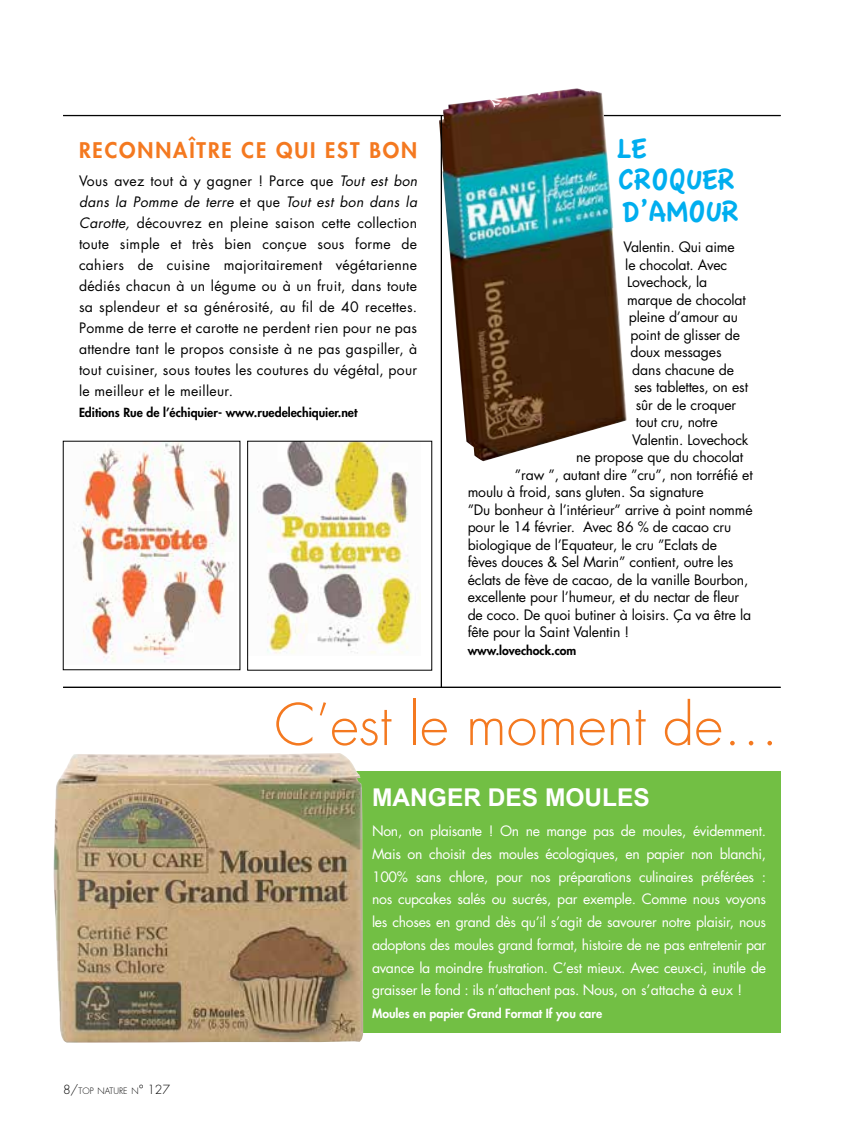
<style>
.page{position:relative;width:844px;height:1141px;background:#fff}
.page>*{position:absolute;margin:0;border:0;box-sizing:border-box;transform-origin:0 0}
.t1{font:300 56px "Futura";color:#f47920}
.t2{font:31.5px/31.5px "Apple Casual";color:#00aeef}
.t3{font:700 24.5px "Arial";color:#fff}
.t4{font:800 21px "Futura";letter-spacing:.09em;color:#f47920}
.t5{font:14px/21px "Futura";letter-spacing:-.01em;color:#000;text-align:justify}
.t6{font:14px/22.8px "Futura";letter-spacing:-.025em;color:#fff;text-align:justify}
.t7{font:800 12.25px "Futura";color:#000}
.t8{font:800 12.25px "Futura";color:#fff}
.t9{font:300 8.58px "Futura";color:#000}
.s1{font-style:italic}
.s2{font-size:12.25px}
</style>
<div class="page">
<hr style="left:63px;top:115px;width:717px;height:1px;background:#000">
<div style="left:305px;top:772px;width:475px;height:261px;background:#72bf44"></div>
<img style="left:78px;top:443px;width:157px;height:220px">
<img style="left:258px;top:443px;width:155px;height:211px">
<img style="left:53px;top:753px;width:310px;height:290px">
<img style="left:439px;top:88px;width:187px;height:373px">
<hr style="left:441px;top:115px;width:1px;height:572px;background:#000">
<hr style="left:63px;top:687px;width:717px;height:1px;background:#000">
<h3 class="t4" style="left:79px;top:136px;width:339px">RECONNAÎTRE CE QUI EST BON</h3>
<p class="t5" style="left:79px;top:170px;width:340px">Vous avez tout à y gagner ! Parce que <span class="s1">Tout est bon dans la Pomme de terre</span> et que <span class="s1">Tout est bon dans la Carotte,</span> découvrez en pleine saison cette collection toute simple et très bien conçue sous forme de cahiers de cuisine majoritairement végétarienne dédiés chacun à un légume ou à un fruit, dans toute sa splendeur et sa générosité, au fil de 40 recettes.<br>Pomme de terre et carotte ne perdent rien pour ne pas attendre tant le propos consiste à ne pas gaspiller, à tout cuisiner, sous toutes les coutures du végétal, pour le meilleur et le meilleur.</p>
<p class="t7" style="left:79px;top:404px;width:280px">Editions Rue de l’échiquier- www.ruedelechiquier.net</p>
<h2 class="t2" style="left:616px;top:133px;width:124px">LE<br>CROQUER<br>D’AMOUR</h2>
<p class="t5" style="left:623px;top:236px;width:113px">Valentin. Qui aime</p>
<p class="t5" style="left:625px;top:254px;width:103px">le chocolat. Avec</p>
<p class="t5" style="left:627px;top:271px;width:82px">Lovechock, la</p>
<p class="t5" style="left:627px;top:289px;width:120px">marque de chocolat</p>
<p class="t5" style="left:628px;top:306px;width:111px">pleine d’amour au</p>
<p class="t5" style="left:630px;top:324px;width:111px">point de glisser de</p>
<p class="t5" style="left:630px;top:341px;width:92px">doux messages</p>
<p class="t5" style="left:632px;top:359px;width:103px">dans chacune de</p>
<p class="t5" style="left:634px;top:376px;width:115px">ses tablettes, on est</p>
<p class="t5" style="left:635px;top:394px;width:102px">sûr de le croquer</p>
<p class="t5" style="left:635px;top:411px;width:83px">tout cru, notre</p>
<p class="t5" style="left:632px;top:429px;width:118px">Valentin. Lovechock</p>
<p class="t5" style="left:576px;top:446px;width:168px">ne propose que du chocolat</p>
<p class="t5" style="left:515px;top:464px;width:239px">”raw ”, autant dire ”cru”, non torréfié et</p>
<p class="t5" style="left:467px;top:481px;width:237px">moulu à froid, sans gluten. Sa signature</p>
<p class="t5" style="left:467px;top:499px;width:286px">”Du bonheur à l’intérieur” arrive à point nommé</p>
<p class="t5" style="left:467px;top:516px;width:265px">pour le 14 février. Avec 86 % de cacao cru</p>
<p class="t5" style="left:467px;top:534px;width:251px">biologique de l’Equateur, le cru ”Eclats de</p>
<p class="t5" style="left:467px;top:551px;width:267px">fèves douces &amp; Sel Marin” contient, outre les</p>
<p class="t5" style="left:467px;top:569px;width:282px">éclats de fève de cacao, de la vanille Bourbon,</p>
<p class="t5" style="left:467px;top:586px;width:273px">excellente pour l’humeur, et du nectar de fleur</p>
<p class="t5" style="left:467px;top:604px;width:285px">de coco. De quoi butiner à loisirs. Ça va être la</p>
<p class="t5" style="left:467px;top:621px;width:163px">fête pour la Saint Valentin !</p>
<p class="t7" style="left:467px;top:642px;width:110px">www.lovechock.com</p>
<h1 class="t1" style="left:274px;top:689px;width:506px">C’est le moment de…</h1>
<p class="t9" style="left:63px;top:1085px;width:109px"><span class="s2">8/</span>TOP NATURE N<span class="s2">° 127</span></p>
<h3 class="t3" style="left:372px;top:782px;width:279px">MANGER DES MOULES</h3>
<p class="t6" style="left:372px;top:819px;width:395px">Non, on plaisante ! On ne mange pas de moules, évidemment.<br>Mais on choisit des moules écologiques, en papier non blanchi, 100% sans chlore, pour nos préparations culinaires préférées : nos cupcakes salés ou sucrés, par exemple. Comme nous voyons les choses en grand dès qu’il s’agit de savourer notre plaisir, nous adoptons des moules grand format, histoire de ne pas entretenir par avance la moindre frustration. C’est mieux. Avec ceux-ci, inutile de graisser le fond : ils n’attachent pas. Nous, on s’attache à eux !</p>
<p class="t8" style="left:372px;top:1005px;width:231px">Moules en papier Grand Format If you care</p>
</div>
